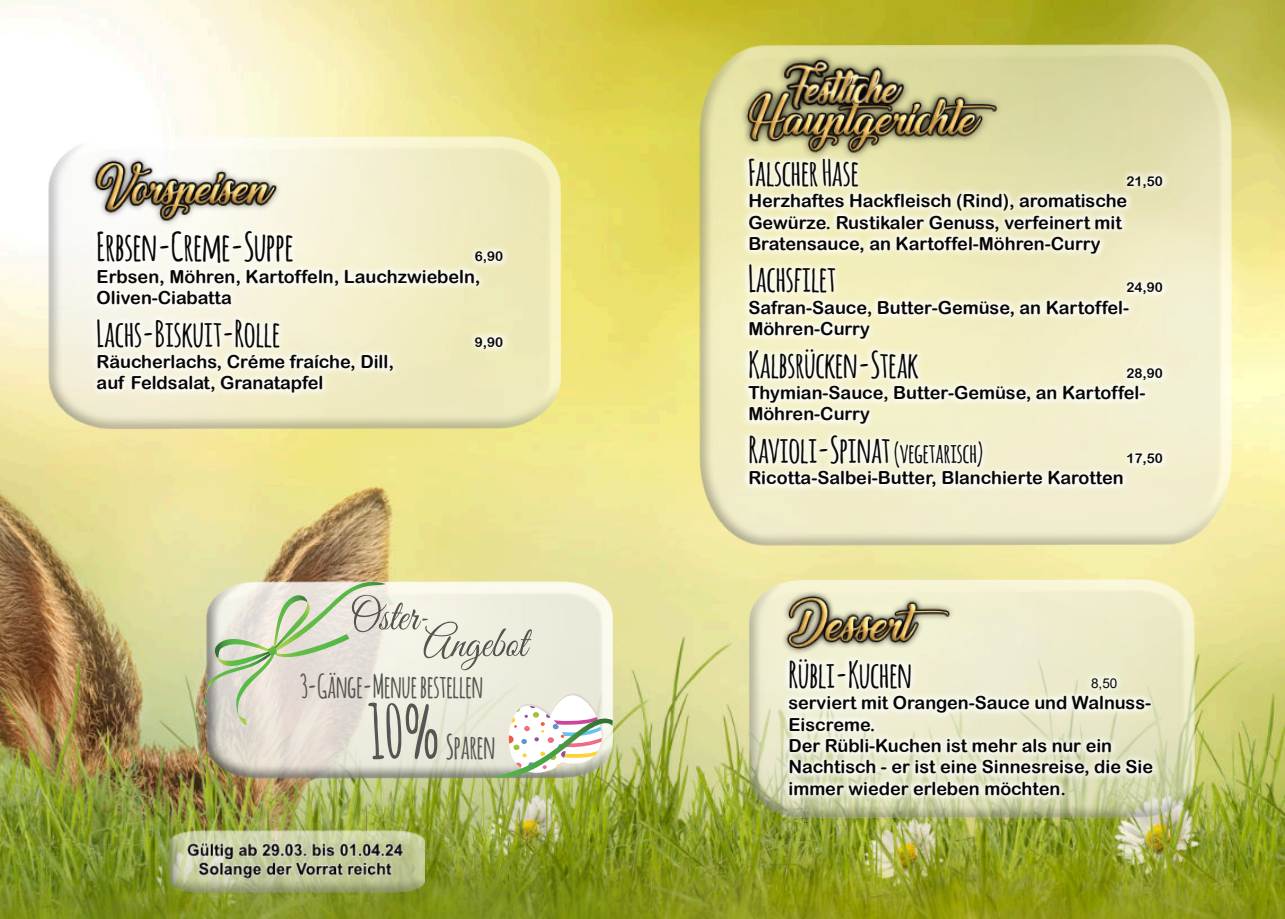
<style>
.page{position:relative;width:1285px;height:919px;background:#fff}
.page>*{position:absolute;margin:0;border:0;box-sizing:border-box;transform-origin:0 0}
.t1{font:700 39px "Amatic";color:#080704}
.t2{font:700 36px "Amatic";color:#080704}
.t3{font:700 33.3px "Amatic";color:#575553;scale:.89 1}
.t4{font:700 31.8px "Amatic";color:#575553;scale:.89 1}
.t5{font:18px/21.3px "Arial Rounded MT Bold";color:#080704}
.t6{font:13.5px "Arial Rounded MT Bold";color:#080704}
.t7{font:13.5px "Arial";color:#080704}
.s1{font-size:73.2px}
.s2{font-size:27px}
</style>
<div class="page">
<img style="left:0;top:0;width:1284px;height:918px">
<img style="left:204px;top:693px;width:2px;height:14px">
<img style="left:206px;top:581px;width:407px;height:197px">
<img style="left:48px;top:137px;width:513px;height:292px">
<img style="left:699px;top:45px;width:532px;height:773px">
<img style="left:169px;top:830px;width:255px;height:62px">
<img style="left:215px;top:639px;width:53px;height:13px">
<svg style="left:237px;top:714px;width:10px;height:11px"></svg>
<img style="left:236px;top:670px;width:39px;height:44px">
<img style="left:217px;top:650px;width:51px;height:2px">
<img style="left:206px;top:652px;width:67px;height:41px">
<svg style="left:505px;top:693px;width:107px;height:25px"></svg>
<img style="left:490px;top:718px;width:122px;height:59px">
<svg style="left:268px;top:580px;width:263px;height:90px;background:#dcdecc"></svg>
<img style="left:88px;top:154px;width:423px;height:247px">
<img style="left:780px;top:651px;width:380px;height:152px">
<img style="left:780px;top:590px;width:175px;height:65px">
<img style="left:739px;top:53px;width:431px;height:442px">
<img style="left:187px;top:843px;width:216px;height:36px">
<h1 class="t1" style="left:97px;top:225px;width:198px">Erbsen-Creme-Suppe</h1>
<p class="t6" style="left:475px;top:251px;width:30px">6,90</p>
<p class="t5" style="left:97px;top:267px;width:385px">Erbsen, Möhren, Kartoffeln, Lauchzwiebeln,<br>Oliven-Ciabatta</p>
<h2 class="t2" style="left:97px;top:313px;width:185px">Lachs-Biskuit-Rolle</h2>
<p class="t6" style="left:475px;top:337px;width:30px">9,90</p>
<p class="t5" style="left:97px;top:352px;width:299px">Räucherlachs, Créme fraíche, Dill, auf Feldsalat, Granatapfel</p>
<h3 class="t4" style="left:301px;top:668px;width:207px">3-Gänge-Menue bestellen</h3>
<h3 class="t3" style="left:369px;top:728px;width:144px"><span class="s1">10%</span> Sparen</h3>
<h2 class="t2" style="left:748px;top:152px;width:112px">Falscher Hase</h2>
<p class="t6" style="left:1126px;top:176px;width:38px">21,50</p>
<p class="t5" style="left:748px;top:192px;width:380px">Herzhaftes Hackfleisch (Rind), aromatische<br>Gewürze. Rustikaler Genuss, verfeinert mit<br>Bratensauce, an Kartoffel-Möhren-Curry</p>
<h2 class="t2" style="left:748px;top:259px;width:89px">Lachsfilet</h2>
<p class="t6" style="left:1126px;top:282px;width:38px">24,90</p>
<p class="t5" style="left:748px;top:298px;width:382px">Safran-Sauce, Butter-Gemüse, an Kartoffel-<br>Möhren-Curry</p>
<h2 class="t2" style="left:748px;top:344px;width:172px">Kalbsrücken-Steak</h2>
<p class="t6" style="left:1126px;top:368px;width:38px">28,90</p>
<p class="t5" style="left:748px;top:383px;width:398px">Thymian-Sauce, Butter-Gemüse, an Kartoffel-<br>Möhren-Curry</p>
<h2 class="t2" style="left:748px;top:429px;width:236px">Ravioli-Spinat <span class="s2">(vegetarisch)</span></h2>
<p class="t6" style="left:1126px;top:453px;width:38px">17,50</p>
<p class="t5" style="left:748px;top:469px;width:377px">Ricotta-Salbei-Butter, Blanchierte Karotten</p>
<h2 class="t2" style="left:788px;top:654px;width:125px">Rübli-Kuchen</h2>
<p class="t7" style="left:1090px;top:678px;width:28px">8,50</p>
<p class="t5" style="left:788px;top:694px;width:366px">serviert mit Orangen-Sauce und Walnuss-<br>Eiscreme.<br>Der Rübli-Kuchen ist mehr als nur ein<br>Nachtisch - er ist eine Sinnesreise, die Sie immer wieder erleben möchten.</p>
</div>
